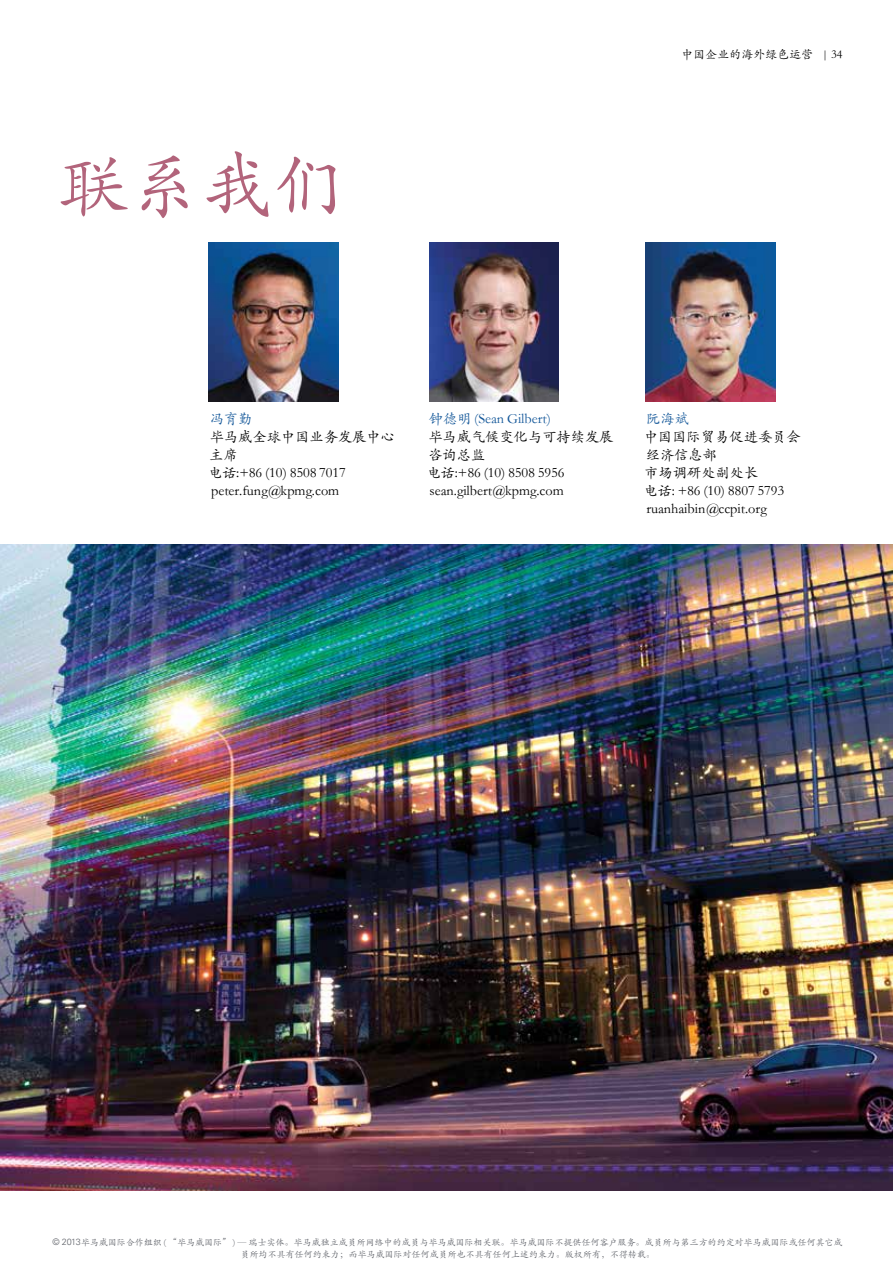
<style>
.page{position:relative;width:893px;height:1263px;background:#fff}
.page>*{position:absolute;margin:0;border:0;box-sizing:border-box;transform-origin:0 0}
.Captions_7pt_Black_R{font:72px "ST Kaiti";color:#b2647b}
.Bodycopy_9_5pt{font:14.25px "ST Kaiti";color:#000}
.Bodycopy_9_5pt-2{font:14.25px "ST Kaiti";color:#135799}
.t1{font:12px "ST Kaiti";color:#000}
.t2{font:9px/12px "ST Kaiti";color:#5e6168;text-align:center}
.s1{font-family:"Univers LT Std";font-weight:300}
</style>
<div class="page">
<img style="left:0;top:544px;width:893px;height:647px">
<img style="left:646px;top:242px;width:130px;height:160px">
<img style="left:429px;top:242px;width:130px;height:160px">
<img style="left:208px;top:242px;width:130px;height:160px">
<p class="Captions_7pt_Black_R" style="left:56px;top:136px;width:289px">联系我们</p>
<p class="t1" style="left:681px;top:47px;width:163px">中国企业的海外绿色运营 | 34</p>
<p class="Bodycopy_9_5pt-2" style="left:209px;top:409px;width:44px">冯育勤</p>
<p class="Bodycopy_9_5pt" style="left:209px;top:427px;width:187px">毕马威全球中国业务发展中心</p>
<p class="Bodycopy_9_5pt" style="left:209px;top:445px;width:30px">主席</p>
<p class="Bodycopy_9_5pt" style="left:208px;top:463px;width:140px">电话:+86 (10) 8508 7017</p>
<p class="Bodycopy_9_5pt" style="left:211px;top:481px;width:130px">peter.fung@kpmg.com</p>
<p class="Bodycopy_9_5pt-2" style="left:429px;top:409px;width:124px">钟德明 (Sean Gilbert)</p>
<p class="Bodycopy_9_5pt" style="left:428px;top:427px;width:187px">毕马威气候变化与可持续发展</p>
<p class="Bodycopy_9_5pt" style="left:428px;top:445px;width:58px">咨询总监</p>
<p class="Bodycopy_9_5pt" style="left:426px;top:463px;width:140px">电话:+86 (10) 8508 5956</p>
<p class="Bodycopy_9_5pt" style="left:430px;top:481px;width:136px">sean.gilbert@kpmg.com</p>
<p class="Bodycopy_9_5pt-2" style="left:646px;top:409px;width:44px">阮海斌</p>
<p class="Bodycopy_9_5pt" style="left:644px;top:427px;width:158px">中国国际贸易促进委员会</p>
<p class="Bodycopy_9_5pt" style="left:645px;top:445px;width:73px">经济信息部</p>
<p class="Bodycopy_9_5pt" style="left:644px;top:463px;width:115px">市场调研处副处长</p>
<p class="Bodycopy_9_5pt" style="left:643px;top:481px;width:143px">电话: +86 (10) 8807 5793</p>
<p class="Bodycopy_9_5pt" style="left:646px;top:499px;width:122px">ruanhaibin@ccpit.org</p>
<p class="t2" style="left:53px;top:1236px;width:791px"><span class="s1">© 2013</span>毕马威国际合作组织 ( “毕马威国际” ) — 瑞士实体。毕马威独立成员所网络中的成员与毕马威国际相关联。毕马威国际不提供任何客户服务。成员所与第三方的约定对毕马威国际或任何其它成员所均不具有任何约束力；而毕马威国际对任何成员所也不具有任何上述约束力。版权所有，不得转载。</p>
</div>
